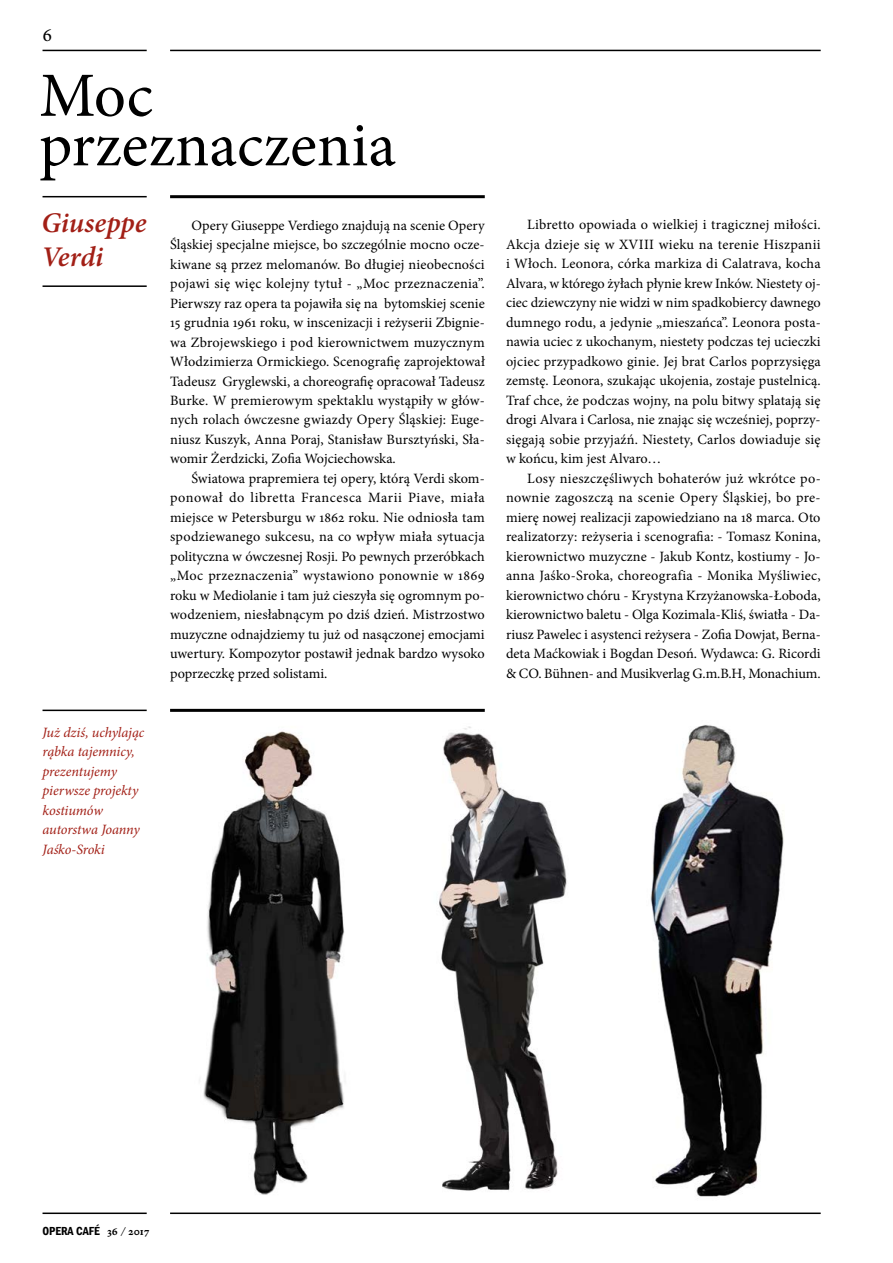
<style>
.page{position:relative;width:893px;height:1263px;background:#fff}
.page>*{position:absolute;margin:0;border:0;box-sizing:border-box;transform-origin:0 0}
.t1{font:63px/49.5px "Minion Pro";color:#000}
.t2{font:italic 600 28.5px/34.2px "Minion Pro";letter-spacing:-.01em;color:#a21f16}
.t3{font:19.5px "Minion Pro";color:#000}
.t4{font:14.25px/19.5px "Minion Pro";color:#000;text-align:justify}
.t5{font:italic 14.25px/19.5px "Minion Pro";letter-spacing:-.01em;color:#a21f16}
.t6{font:600 condensed 12px "Franklin Gothic";color:#000}
.s1{font-family:"Adobe Jenson Pro";font-weight:700;font-stretch:normal}
.s2{font-family:"Adobe Jenson Pro";font-weight:400;font-style:italic;font-stretch:normal}
</style>
<div class="page">
<img style="left:439px;top:726px;width:128px;height:465px">
<img style="left:170px;top:731px;width:211px;height:484px">
<hr style="left:170px;top:195px;width:315px;height:3px;background:#000">
<hr style="left:170px;top:709px;width:315px;height:3px;background:#000">
<hr style="left:43px;top:196px;width:104px;height:1px;background:#000">
<hr style="left:43px;top:710px;width:104px;height:1px;background:#000">
<hr style="left:43px;top:285px;width:104px;height:2px;background:#000">
<img style="left:650px;top:725px;width:134px;height:472px">
<hr style="left:43px;top:50px;width:104px;height:1px;background:#000">
<hr style="left:170px;top:50px;width:651px;height:1px;background:#000">
<hr style="left:170px;top:1212px;width:651px;height:2px;background:#000">
<hr style="left:43px;top:1212px;width:104px;height:2px;background:#000">
<h3 class="t3" style="left:43px;top:22px;width:11px">6</h3>
<h1 class="t1" style="left:39px;top:71px;width:358px">Moc przeznaczenia</h1>
<p class="t4" style="left:170px;top:215px;width:316px;text-indent:21px">Opery Giuseppe Verdiego znajdują na scenie Opery Śląskiej specjalne miejsce, bo szczególnie mocno ocze&shy;kiwane są przez melomanów. Bo długiej nieobecności pojawi się więc kolejny tytuł - „Moc przeznaczenia”.<br>Pierwszy raz opera ta pojawiła się na bytomskiej scenie 15 grudnia 1961 roku, w inscenizacji i reżyserii Zbignie&shy;wa Zbrojewskiego i pod kierownictwem muzycznym Włodzimierza Ormickiego. Scenografię zaprojektował Tadeusz Gryglewski, a choreografię opracował Tadeusz Burke. W premierowym spektaklu wystąpiły w głów&shy;nych rolach ówczesne gwiazdy Opery Śląskiej: Euge&shy;niusz Kuszyk, Anna Poraj, Stanisław Bursztyński, Sła&shy;womir Żerdzicki, Zofia Wojciechowska.</p>
<p class="t4" style="left:170px;top:469px;width:316px;text-indent:21px">Światowa prapremiera tej opery, którą Verdi skom&shy;ponował do libretta Francesca Marii Piave, miała miejsce w Petersburgu w 1862 roku. Nie odniosła tam spodziewanego sukcesu, na co wpływ miała sytuacja polityczna w ówczesnej Rosji. Po pewnych przeróbkach „Moc przeznaczenia” wystawiono ponownie w 1869 roku w Mediolanie i tam już cieszyła się ogromnym po&shy;wodzeniem, niesłabnącym po dziś dzień. Mistrzostwo muzyczne odnajdziemy tu już od nasączonej emocjami uwertury. Kompozytor postawił jednak bardzo wysoko poprzeczkę przed solistami.</p>
<h2 class="t2" style="left:41px;top:206px;width:107px">Giuseppe<br>Verdi</h2>
<p class="t5" style="left:43px;top:722px;width:103px">Już dziś, uchylając rąbka tajemnicy, prezentujemy pierwsze projekty kostiumów autorstwa Joanny<br>Jaśko-Sroki</p>
<p class="t4" style="left:506px;top:215px;width:316px;text-indent:21px">Libretto opowiada o wielkiej i tragicznej miłości.<br>Akcja dzieje się w XVIII wieku na terenie Hiszpanii i Włoch. Leonora, córka markiza di Calatrava, kocha Alvara, w którego żyłach płynie krew Inków. Niestety oj&shy;ciec dziewczyny nie widzi w nim spadkobiercy dawnego dumnego rodu, a jedynie „mieszańca”. Leonora posta&shy;nawia uciec z ukochanym, niestety podczas tej ucieczki ojciec przypadkowo ginie. Jej brat Carlos poprzysięga zemstę. Leonora, szukając ukojenia, zostaje pustelnicą.<br>Traf chce, że podczas wojny, na polu bitwy splatają się drogi Alvara i Carlosa, nie znając się wcześniej, poprzy&shy;sięgają sobie przyjaźń. Niestety, Carlos dowiaduje się w końcu, kim jest Alvaro…</p>
<p class="t4" style="left:506px;top:469px;width:316px;text-indent:21px">Losy nieszczęśliwych bohaterów już wkrótce po&shy;nownie zagoszczą na scenie Opery Śląskiej, bo pre&shy;mierę nowej realizacji zapowiedziano na 18 marca. Oto realizatorzy: reżyseria i scenografia: - Tomasz Konina, kierownictwo muzyczne - Jakub Kontz, kostiumy - Jo&shy;anna Jaśko-Sroka, choreografia - Monika Myśliwiec, kierownictwo chóru - Krystyna Krzyżanowska-Łoboda, kierownictwo baletu - Olga Kozimala-Kliś, światła - Da&shy;riusz Pawelec i asystenci reżysera - Zofia Dowjat, Berna&shy;deta Maćkowiak i Bogdan Desoń. Wydawca: G. Ricordi &amp; CO. Bühnen- and Musikverlag G.m.B.H, Monachium.</p>
<p class="t6" style="left:43px;top:1222px;width:109px">OPERA CAFÉ <span class="s1">36</span> <span class="s2">/</span> <span class="s1">2017</span></p>
</div>
